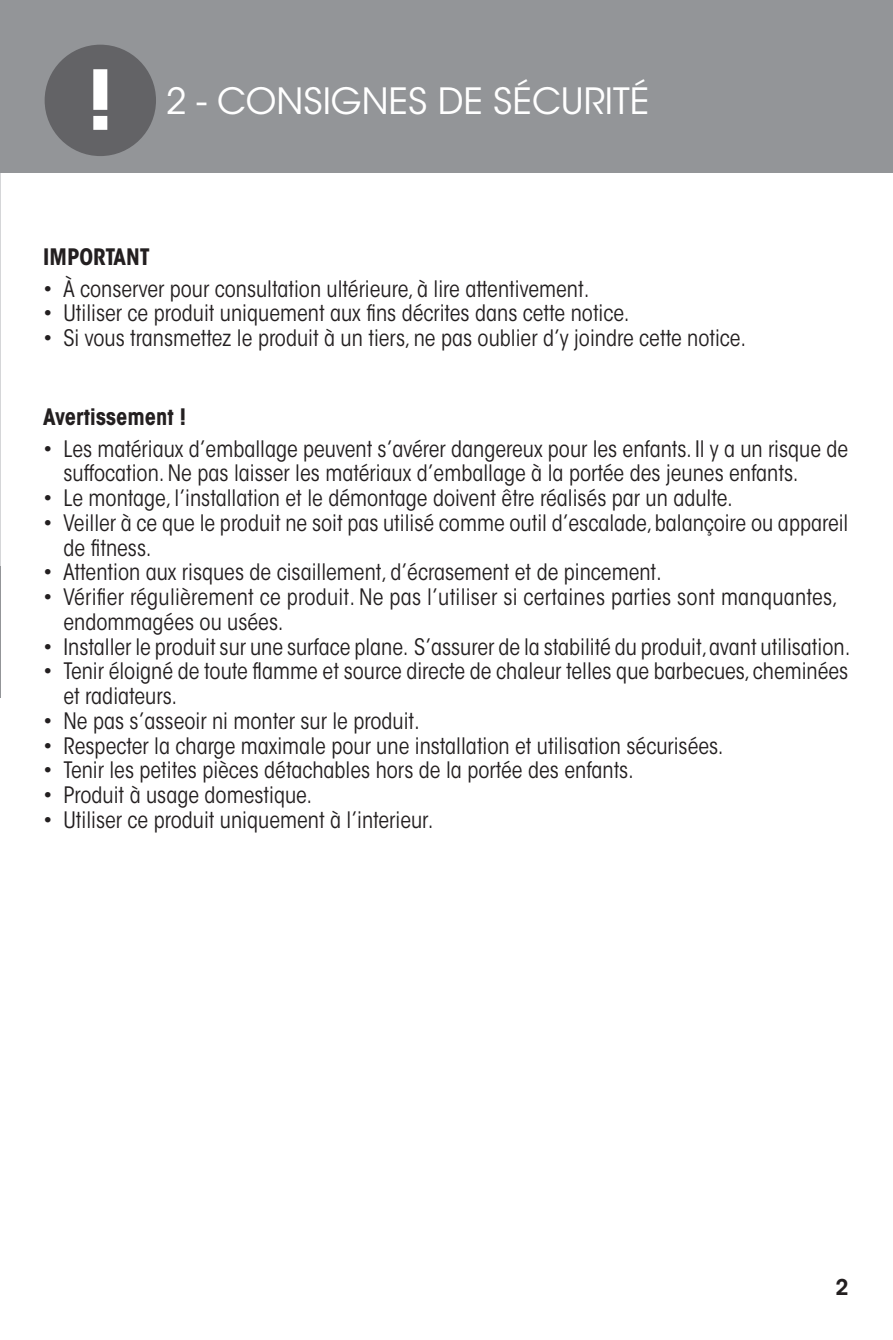
<style>
.page{position:relative;width:893px;height:1340px;background:#fff}
.page>*{position:absolute;margin:0;border:0;box-sizing:border-box;transform-origin:0 0}
.t1{font:36px "ITC Avant Garde Std";color:#fff}
.t2{font:condensed 22.5px/24.8px "ITC Avant Garde Std";color:#231f20}
.t3{font:700 condensed 22.5px "ITC Avant Garde Std";color:#231f20}
.t4{font:600 21.6px "ITC Avant Garde Std";color:#231f20}
</style>
<div class="page">
<hr style="left:0;top:1px;width:1px;height:580px;background:#d5d6d8">
<hr style="left:0;top:566px;width:1px;height:131px;background:#939598">
<div style="left:0;top:0;width:893px;height:172px;background:#939598"></div>
<div style="left:45px;top:45px;width:111px;height:111px;background:#636366;border-radius:50%"></div>
<svg style="left:93px;top:69px;width:14px;height:61px"></svg>
<h1 class="t1" style="left:166px;top:79px;width:485px">2 - CONSIGNES DE SÉCURITÉ</h1>
<p class="t3" style="left:43px;top:242px;width:108px">IMPORTANT</p>
<p class="t2" style="left:43px;top:276px;width:548px">• À conserver pour consultation ultérieure, à lire attentivement.</p>
<p class="t2" style="left:43px;top:301px;width:588px">• Utiliser ce produit uniquement aux fins décrites dans cette notice.</p>
<p class="t2" style="left:43px;top:326px;width:704px">• Si vous transmettez le produit à un tiers, ne pas oublier d’y joindre cette notice.</p>
<p class="t3" style="left:43px;top:402px;width:144px">Avertissement !</p>
<p class="t2" style="left:64px;top:436px;width:786px;text-indent:-20px">• Les matériaux d’emballage peuvent s’avérer dangereux pour les enfants. Il y a un risque de suffocation. Ne pas laisser les matériaux d’emballage à la portée des jeunes enfants.</p>
<p class="t2" style="left:43px;top:485px;width:691px">• Le montage, l’installation et le démontage doivent être réalisés par un adulte.</p>
<p class="t2" style="left:64px;top:510px;width:786px;text-indent:-20px">• Veiller à ce que le produit ne soit pas utilisé comme outil d’escalade, balançoire ou appareil de fitness.</p>
<p class="t2" style="left:43px;top:560px;width:620px">• Attention aux risques de cisaillement, d’écrasement et de pincement.</p>
<p class="t2" style="left:64px;top:584px;width:776px;text-indent:-20px">• Vérifier régulièrement ce produit. Ne pas l’utiliser si certaines parties sont manquantes, endommagées ou usées.</p>
<p class="t2" style="left:43px;top:634px;width:809px">• Installer le produit sur une surface plane. S’assurer de la stabilité du produit, avant utilisation.</p>
<p class="t2" style="left:64px;top:659px;width:786px;text-indent:-20px">• Tenir éloigné de toute flamme et source directe de chaleur telles que barbecues, cheminées et radiateurs.</p>
<p class="t2" style="left:43px;top:708px;width:378px">• Ne pas s’asseoir ni monter sur le produit.</p>
<p class="t2" style="left:43px;top:733px;width:682px">• Respecter la charge maximale pour une installation et utilisation sécurisées.</p>
<p class="t2" style="left:43px;top:758px;width:592px">• Tenir les petites pièces détachables hors de la portée des enfants.</p>
<p class="t2" style="left:43px;top:782px;width:271px">• Produit à usage domestique.</p>
<p class="t2" style="left:43px;top:807px;width:392px">• Utiliser ce produit uniquement à l’interieur.</p>
<p class="t4" style="left:835px;top:1273px;width:15px">2</p>
</div>
